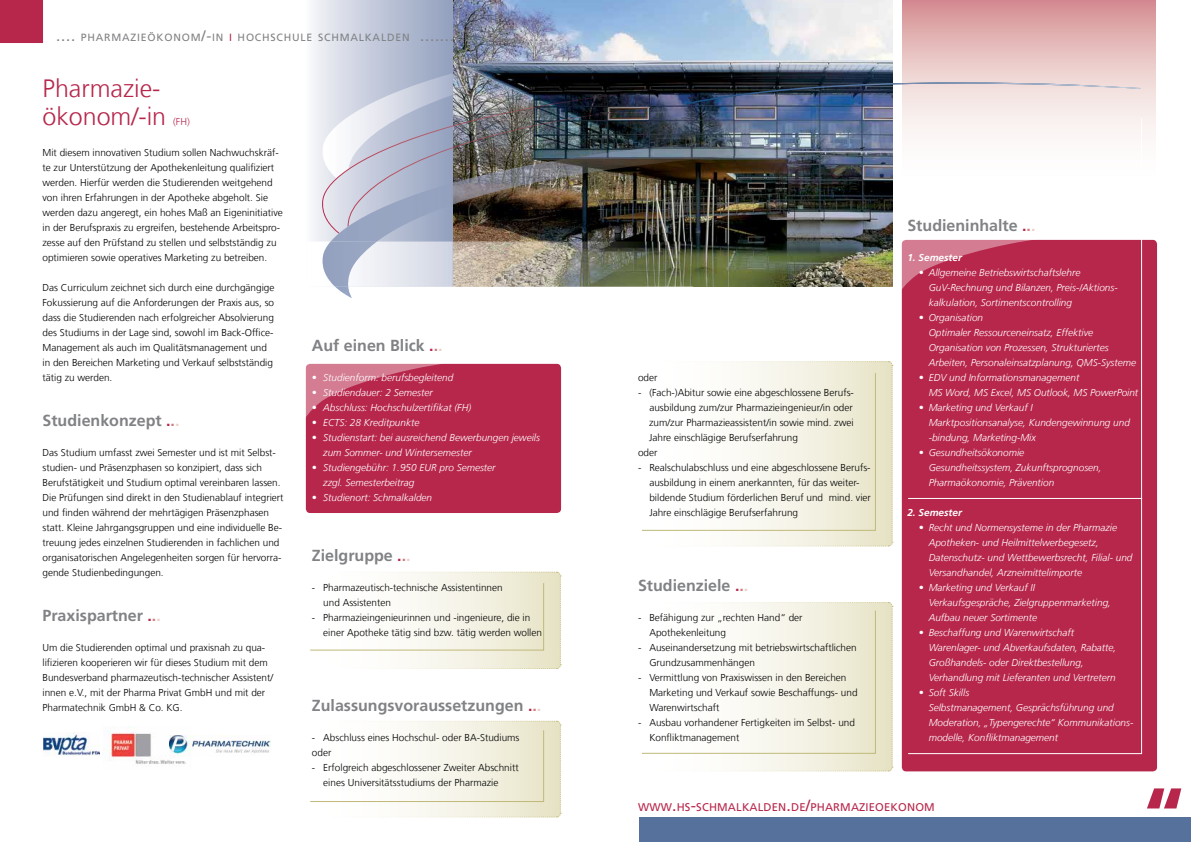
<style>
.page{position:relative;width:1191px;height:842px;background:#fff}
.page>*{position:absolute;margin:0;border:0;box-sizing:border-box;transform-origin:0 0}
.t1{font:900 74px "Frutiger LT Com";color:#b7274c}
.t2{font:300 25px/28px "Frutiger LT Com";color:#b7274c}
.t3{font:700 16px "Frutiger LT Com";color:#808285}
.t4{font:11.2px "Frutiger LT Com";letter-spacing:.015em;color:#b7274c}
.t5{font:10.5px "Frutiger LT Com";letter-spacing:.075em;color:#808285}
.t6{font:300 10px/15px "Frutiger LT Com";color:#000}
.t7{font:italic 300 10px/15px "Frutiger LT Com";color:#fff}
.t8{font:italic 700 10px "Frutiger LT Com";color:#fff}
.t9{font:300 10px "Frutiger LT Com";color:#b7274c}
.s1{font-size:15px}
.s2{color:#b7274c}
.s3{color:#cf7d7e}
.s4{color:#ebceca}
.s5{font-size:16px}
</style>
<div class="page">
<svg style="left:902px;top:0;width:253px;height:134px;background:#e5bbbb"></svg>
<img style="left:105px;top:727px;width:81px;height:38px">
<img style="left:453px;top:0;width:439px;height:286px">
<div style="left:306px;top:0;width:147px;height:286px;background:linear-gradient(to right,#f5f5f8,#8f9dbd)"></div>
<img style="left:350px;top:242px;width:343px;height:45px">
<img style="left:306px;top:242px;width:16px;height:44px">
<img style="left:453px;top:63px;width:39px;height:27px">
<img style="left:322px;top:73px;width:131px;height:52px">
<img style="left:453px;top:127px;width:203px;height:11px">
<img style="left:453px;top:90px;width:203px;height:37px">
<img style="left:322px;top:125px;width:131px;height:109px">
<svg style="left:343px;top:293px;width:9px;height:5px"></svg>
<img style="left:453px;top:138px;width:311px;height:67px">
<img style="left:331px;top:183px;width:122px;height:59px">
<img style="left:335px;top:286px;width:15px;height:7px">
<img style="left:322px;top:242px;width:55px;height:44px">
<svg style="left:685px;top:74px;width:456px;height:30px;background:#92909b"></svg>
<svg style="left:642px;top:361px;width:251px;height:186px"></svg>
<svg style="left:642px;top:602px;width:251px;height:170px"></svg>
<div style="left:306px;top:364px;width:255px;height:149px;background:#b7274c;border-radius:4px"></div>
<svg style="left:305px;top:363px;width:255px;height:68px"></svg>
<div style="left:902px;top:240px;width:255px;height:531px;background:#b7274c;border-radius:4px"></div>
<svg style="left:901px;top:239px;width:254px;height:63px"></svg>
<div style="left:0;top:0;width:43px;height:43px;background:#b7274c"></div>
<div style="left:639px;top:818px;width:552px;height:24px;background:#56719b"></div>
<svg style="left:310px;top:571px;width:251px;height:98px"></svg>
<svg style="left:310px;top:720px;width:251px;height:98px"></svg>
<img style="left:170px;top:735px;width:100px;height:21px">
<img style="left:43px;top:733px;width:56px;height:23px">
<svg style="left:907px;top:117px;width:235px;height:638px"></svg>
<hr style="left:908px;top:498px;width:234px;height:1px;background:#fff">
<p class="t5" style="left:56px;top:31px;width:499px"><span class="s1">....</span> PHARMAZIEÖKONOM<span class="s1">/-</span>IN <span class="s2">I</span> HOCHSCHULE SCHMALKALDEN <span class="s1">...........................</span></p>
<h2 class="t2" style="left:43px;top:74px;width:125px">Pharmazie&shy;ökonom/-in</h2>
<p class="t9" style="left:173px;top:115px;width:18px">(FH)</p>
<p class="t6" style="left:43px;top:145px;width:242px">Mit diesem innovativen Studium sollen Nachwuchskräf&shy;te zur Unterstützung der Apothekenleitung qualifiziert werden. Hierfür werden die Studierenden weitgehend von ihren Erfahrungen in der Apotheke abgeholt. Sie werden dazu angeregt, ein hohes Maß an Eigeninitiative in der Berufspraxis zu ergreifen, bestehende Arbeitspro&shy;zesse auf den Prüfstand zu stellen und selbstständig zu optimieren sowie operatives Marketing zu betreiben.</p>
<p class="t6" style="left:43px;top:280px;width:233px">Das Curriculum zeichnet sich durch eine durchgängige Fokussierung auf die Anforderungen der Praxis aus, so dass die Studierenden nach erfolgreicher Absolvierung des Studiums in der Lage sind, sowohl im Back-Office-Management als auch im Qualitätsmanagement und in den Bereichen Marketing und Verkauf selbstständig tätig zu werden.</p>
<h3 class="t3" style="left:43px;top:411px;width:138px">Studienkonzept <span class="s2">.</span><span class="s3">.</span><span class="s4">.</span></h3>
<p class="t6" style="left:43px;top:445px;width:242px">Das Studium umfasst zwei Semester und ist mit Selbst&shy;studien- und Präsenzphasen so konzipiert, dass sich Berufstätigkeit und Studium optimal vereinbaren lassen.<br>Die Prüfungen sind direkt in den Studienablauf integriert und finden während der mehrtägigen Präsenzphasen statt. Kleine Jahrgangsgruppen und eine individuelle Be&shy;treuung jedes einzelnen Studierenden in fachlichen und organisatorischen Angelegenheiten sorgen für hervorra&shy;gende Studienbedingungen.</p>
<h3 class="t3" style="left:43px;top:606px;width:120px">Praxispartner <span class="s2">.</span><span class="s3">.</span><span class="s4">.</span></h3>
<p class="t6" style="left:43px;top:640px;width:232px">Um die Studierenden optimal und praxisnah zu qua&shy;lifizieren kooperieren wir für dieses Studium mit dem Bundesverband pharmazeutisch-technischer Assistent/ innen e.V., mit der Pharma Privat GmbH und mit der Pharmatechnik GmbH &amp; Co. KG.</p>
<h3 class="t3" style="left:312px;top:336px;width:132px">Auf einen Blick <span class="s2">.</span><span class="s3">.</span><span class="s4">.</span></h3>
<p class="t7" style="left:312px;top:370px;width:143px">• Studienform: berufsbegleitend</p>
<p class="t7" style="left:312px;top:385px;width:122px">• Studiendauer: 2 Semester</p>
<p class="t7" style="left:312px;top:400px;width:161px">• Abschluss: Hochschulzertifikat (FH)</p>
<p class="t7" style="left:312px;top:415px;width:109px">• ECTS: 28 Kreditpunkte</p>
<p class="t7" style="left:323px;top:430px;width:218px;text-indent:-11px">• Studienstart: bei ausreichend Bewerbungen jeweils zum Sommer- und Wintersemester</p>
<p class="t7" style="left:323px;top:460px;width:174px;text-indent:-11px">• Studiengebühr: 1.950 EUR pro Semester zzgl. Semesterbeitrag</p>
<p class="t7" style="left:312px;top:490px;width:122px">• Studienort: Schmalkalden</p>
<h3 class="t3" style="left:312px;top:546px;width:100px">Zielgruppe <span class="s2">.</span><span class="s3">.</span><span class="s4">.</span></h3>
<p class="t6" style="left:323px;top:580px;width:181px;text-indent:-11px">- Pharmazeutisch-technische Assistentinnen und Assistenten</p>
<p class="t6" style="left:323px;top:610px;width:220px;text-indent:-11px">- Pharmazieingenieurinnen und -ingenieure, die in einer Apotheke tätig sind bzw. tätig werden wollen</p>
<h3 class="t3" style="left:312px;top:696px;width:231px">Zulassungsvoraussetzungen <span class="s2">.</span><span class="s3">.</span><span class="s4">.</span></h3>
<p class="t6" style="left:312px;top:730px;width:209px">- Abschluss eines Hochschul- oder BA-Studiums oder</p>
<p class="t6" style="left:323px;top:760px;width:197px;text-indent:-11px">- Erfolgreich abgeschlossener Zweiter Abschnitt eines Universitätsstudiums der Pharmazie</p>
<p class="t6" style="left:638px;top:370px;width:21px">oder</p>
<p class="t6" style="left:638px;top:385px;width:217px">- (Fach-)Abitur sowie eine abgeschlossene Berufs-</p>
<p class="t6" style="left:649px;top:400px;width:205px">ausbildung zum/zur Pharmazieingenieur/in oder</p>
<p class="t6" style="left:649px;top:415px;width:206px">zum/zur Pharmazieassistent/in sowie mind. zwei</p>
<p class="t6" style="left:649px;top:430px;width:150px">Jahre einschlägige Berufserfahrung</p>
<p class="t6" style="left:638px;top:445px;width:21px">oder</p>
<p class="t6" style="left:649px;top:460px;width:223px;text-indent:-11px">- Realschulabschluss und eine abgeschlossene Berufs&shy;ausbildung in einem anerkannten, für das weiter&shy;bildende Studium förderlichen Beruf und mind. vier Jahre einschlägige Berufserfahrung</p>
<h3 class="t3" style="left:638px;top:576px;width:112px">Studienziele <span class="s2">.</span><span class="s3">.</span><span class="s4">.</span></h3>
<p class="t6" style="left:649px;top:610px;width:155px;text-indent:-11px">- Befähigung zur „rechten Hand“ der<br>Apothekenleitung</p>
<p class="t6" style="left:649px;top:640px;width:209px;text-indent:-11px">- Auseinandersetzung mit betriebswirtschaftlichen<br>Grundzusammenhängen</p>
<p class="t6" style="left:649px;top:670px;width:210px;text-indent:-11px">- Vermittlung von Praxiswissen in den Bereichen<br>Marketing und Verkauf sowie Beschaffungs- und<br>Warenwirtschaft</p>
<p class="t6" style="left:649px;top:715px;width:207px;text-indent:-11px">- Ausbau vorhandener Fertigkeiten im Selbst- und<br>Konfliktmanagement</p>
<h3 class="t3" style="left:907px;top:216px;width:130px">Studieninhalte <span class="s2">.</span><span class="s3">.</span><span class="s4">.</span></h3>
<p class="t8" style="left:907px;top:252px;width:56px">1. Semester</p>
<p class="t7" style="left:928px;top:265px;width:190px;text-indent:-10px">• Allgemeine Betriebswirtschaftslehre<br>GuV-Rechnung und Bilanzen, Preis-/Aktions&shy;kalkulation, Sortimentscontrolling</p>
<p class="t7" style="left:928px;top:310px;width:209px;text-indent:-10px">• Organisation<br>Optimaler Ressourceneinsatz, Effektive Organisation von Prozessen, Strukturiertes Arbeiten, Personaleinsatzplanung, QMS-Systeme</p>
<p class="t7" style="left:928px;top:370px;width:211px;text-indent:-10px">• EDV und Informationsmanagement<br>MS Word, MS Excel, MS Outlook, MS PowerPoint</p>
<p class="t7" style="left:928px;top:400px;width:203px;text-indent:-10px">• Marketing und Verkauf I<br>Marktpositionsanalyse, Kundengewinnung und -bindung, Marketing-Mix</p>
<p class="t7" style="left:928px;top:445px;width:174px;text-indent:-10px">• Gesundheitsökonomie<br>Gesundheitssystem, Zukunftsprognosen,<br>Pharmaökonomie, Prävention</p>
<p class="t8" style="left:907px;top:507px;width:56px">2. Semester</p>
<p class="t7" style="left:928px;top:520px;width:205px;text-indent:-10px">• Recht und Normensysteme in der Pharmazie Apotheken- und Heilmittelwerbegesetz, Datenschutz- und Wettbewerbsrecht, Filial- und Versandhandel, Arzneimittelimporte</p>
<p class="t7" style="left:928px;top:580px;width:184px;text-indent:-10px">• Marketing und Verkauf II<br>Verkaufsgespräche, Zielgruppenmarketing,<br>Aufbau neuer Sortimente</p>
<p class="t7" style="left:928px;top:625px;width:189px;text-indent:-10px">• Beschaffung und Warenwirtschaft Warenlager- und Abverkaufsdaten, Rabatte, Großhandels- oder Direktbestellung, Verhandlung mit Lieferanten und Vertretern</p>
<p class="t7" style="left:928px;top:685px;width:206px;text-indent:-10px">• Soft Skills<br>Selbstmanagement, Gesprächsführung und Moderation, „Typengerechte“ Kommunikations&shy;modelle, Konfliktmanagement</p>
<p class="t4" style="left:638px;top:801px;width:298px">WWW<span class="s5">.</span>HS<span class="s5">-</span>SCHMALKALDEN<span class="s5">.</span>DE<span class="s5">/</span>PHARMAZIEOEKONOM</p>
<h1 class="t1" style="left:1141px;top:770px;width:47px">“</h1>
</div>
